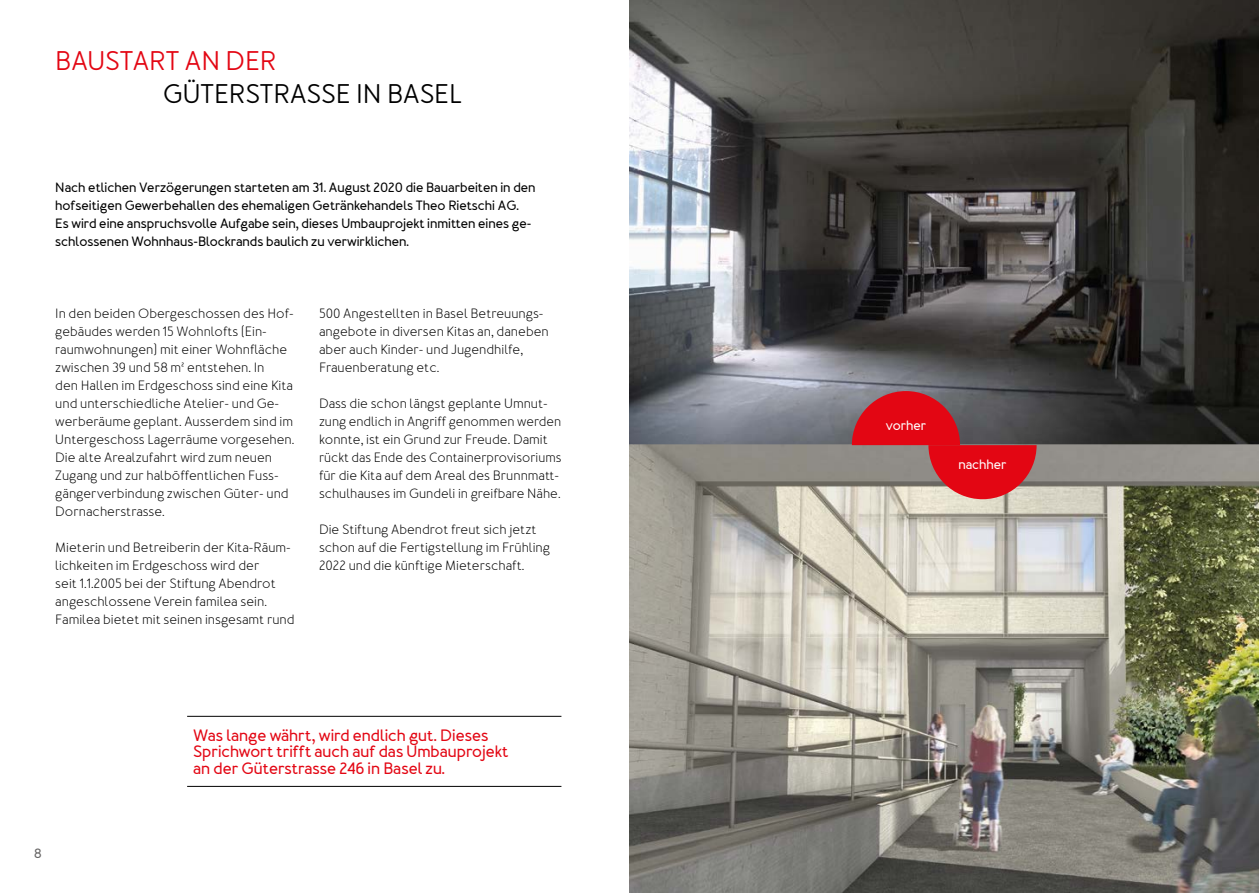
<style>
.page{position:relative;width:1259px;height:893px;background:#fff}
.page>*{position:absolute;margin:0;border:0;box-sizing:border-box;transform-origin:0 0}
.t1{font:500 27px "Merlo Round";color:#000}
.t2{font:500 27px "Merlo Round";color:#e30613}
.t3{font:700 16.5px/16.5px "Merlo Round";color:#e30613}
.t4{font:13.5px/18px "Merlo Round";color:#000}
.t5{font:700 13.5px/18px "Merlo Round";color:#000}
.t6{font:700 13.5px "Merlo Round";color:#fff}
.t7{font:700 13.5px "Merlo Round";color:#646363}
</style>
<div class="page">
<img style="left:629px;top:0;width:630px;height:893px">
<hr style="left:187px;top:716px;width:374px;height:1px;background:#000">
<hr style="left:187px;top:786px;width:374px;height:1px;background:#000">
<svg style="left:852px;top:391px;width:184px;height:108px;background:#ae474c"></svg>
<h1 class="t2" style="left:55px;top:45px;width:222px">BAUSTART AN DER</h1>
<h1 class="t1" style="left:163px;top:78px;width:300px">GÜTERSTRASSE IN BASEL</h1>
<p class="t5" style="left:55px;top:179px;width:482px">Nach etlichen Verzögerungen starteten am 31. August 2020 die Bauarbeiten in den hofseitigen Gewerbehallen des ehemaligen Getränkehandels Theo Rietschi AG.<br>Es wird eine anspruchsvolle Aufgabe sein, dieses Umbauprojekt inmitten eines ge&shy;schlossenen Wohnhaus-Blockrands baulich zu verwirklichen.</p>
<p class="t4" style="left:55px;top:305px;width:241px">In den beiden Obergeschossen des Hof&shy;gebäudes werden 15 Wohnlofts (Ein&shy;raumwohnungen) mit einer Wohnfläche zwischen 39 und 58 m² entstehen. In<br>den Hallen im Erdgeschoss sind eine Kita und unterschiedliche Atelier- und Ge&shy;werberäume geplant. Ausserdem sind im Untergeschoss Lagerräume vorgesehen.<br>Die alte Arealzufahrt wird zum neuen Zugang und zur halböffentlichen Fuss&shy;gängerverbindung zwischen Güter- und Dornacherstrasse.</p>
<p class="t4" style="left:55px;top:539px;width:241px">Mieterin und Betreiberin der Kita-Räum&shy;lichkeiten im Erdgeschoss wird der<br>seit 1.1.2005 bei der Stiftung Abendrot angeschlossene Verein familea sein.<br>Familea bietet mit seinen insgesamt rund</p>
<p class="t4" style="left:319px;top:305px;width:231px">500 Angestellten in Basel Betreuungs&shy;angebote in diversen Kitas an, daneben aber auch Kinder- und Jugendhilfe, Frauenberatung etc.</p>
<p class="t4" style="left:319px;top:395px;width:244px">Dass die schon längst geplante Umnut&shy;zung endlich in Angriff genommen werden konnte, ist ein Grund zur Freude. Damit rückt das Ende des Containerprovisoriums für die Kita auf dem Areal des Brunnmatt&shy;schulhauses im Gundeli in greifbare Nähe.</p>
<p class="t4" style="left:319px;top:521px;width:232px">Die Stiftung Abendrot freut sich jetzt schon auf die Fertigstellung im Frühling<br>2022 und die künftige Mieterschaft.</p>
<p class="t7" style="left:34px;top:845px;width:9px">8</p>
<p class="t3" style="left:193px;top:728px;width:317px">Was lange währt, wird endlich gut. Dieses<br>Sprichwort trifft auch auf das Umbauprojekt an der Güterstrasse 246 in Basel zu.</p>
<p class="t6" style="left:885px;top:418px;width:42px">vorher</p>
<p class="t6" style="left:958px;top:456px;width:50px">nachher</p>
</div>
